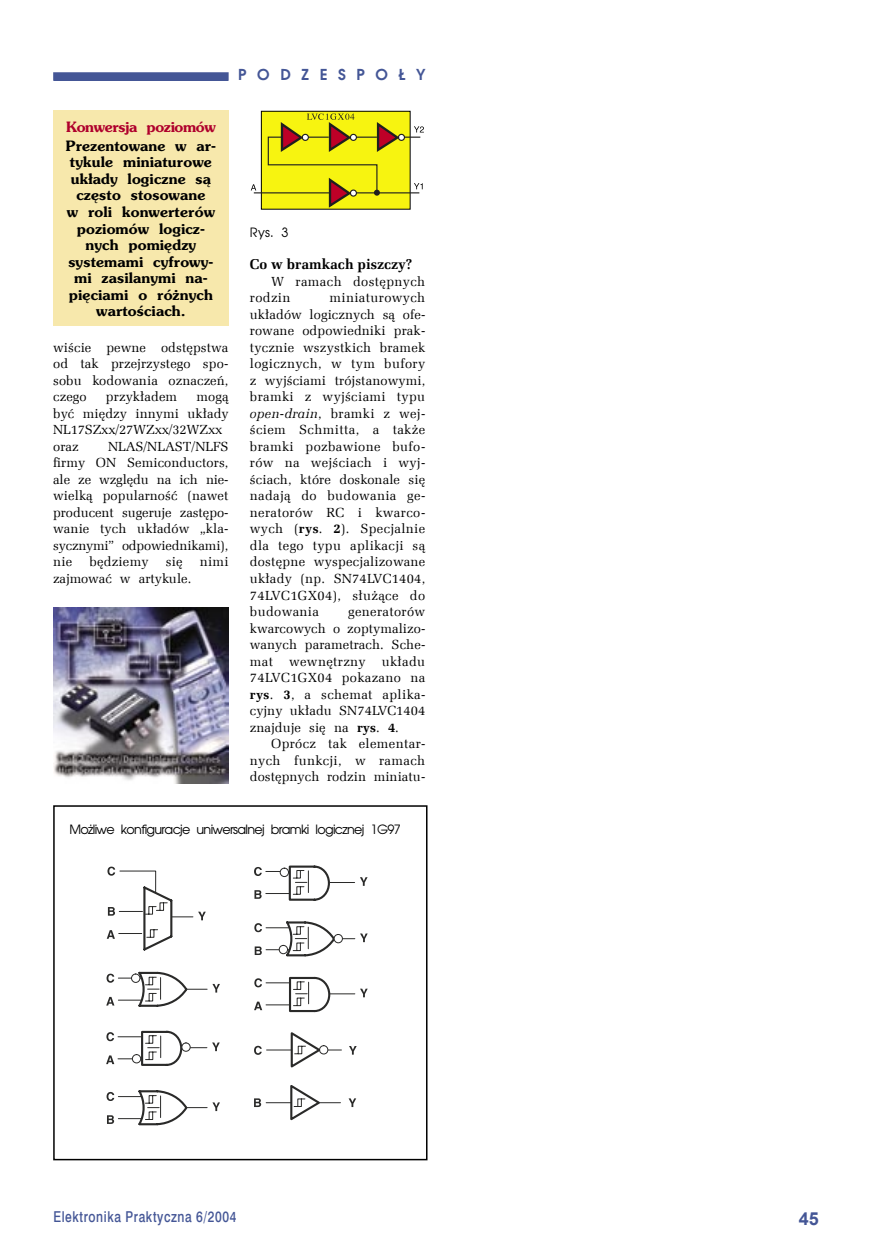
<style>
.page{position:relative;width:872px;height:1255px;background:#fff}
.page>*{position:absolute;margin:0;border:0;box-sizing:border-box;transform-origin:0 0}
.t1{font:700 18px "Arial";color:#445696}
.t2{font:15px "Swis 721 Md EU";letter-spacing:.05em;color:#445696;scale:.8 1}
.nagl_lewa_str{font:700 15px "Avalon";color:#445696}
.dopisek{font:700 14.25px/16.5px "Southern";letter-spacing:.005em;color:#000;text-align:center}
.Head1{font:700 14.25px "Zapf Ellipt EU";color:#000}
.dopisek_tyt{font:700 14.25px "Southern";letter-spacing:-.025em;color:#af002c}
.Body_text{font:13.2px/16.5px "Zapf Ellipt EU";letter-spacing:.005em;color:#000;text-align:justify}
.Body_text-2{font:13.2px/16.5px "Zapf Ellipt EU";letter-spacing:.025em;color:#000}
.spis{font:12.75px "Avalon";letter-spacing:-.055em;color:#000}
.s1{font-style:italic}
.s2{font-weight:700}
</style>
<div class="page">
<div style="left:54px;top:73px;width:174px;height:7px;background:#445696"></div>
<div style="left:53px;top:72px;width:176px;height:9px;border:2px solid #445696"></div>
<div style="left:53px;top:111px;width:176px;height:215px;background:#f7e8ac"></div>
<div style="left:261px;top:111px;width:149px;height:98px;border:1px solid #000"></div>
<svg style="left:251px;top:113px;width:173px;height:96px;background:#e1d731"></svg>
<svg style="left:107px;top:866px;width:99px;height:85px"></svg>
<svg style="left:106px;top:971px;width:114px;height:36px"></svg>
<svg style="left:106px;top:1030px;width:114px;height:96px"></svg>
<svg style="left:254px;top:865px;width:114px;height:203px"></svg>
<svg style="left:348px;top:1098px;width:8px;height:8px"></svg>
<svg style="left:254px;top:1085px;width:86px;height:36px"></svg>
<div style="left:53px;top:805px;width:374px;height:355px;border:2px solid #000"></div>
<img style="left:53px;top:608px;width:176px;height:175px">
<p class="nagl_lewa_str" style="left:238px;top:65px;width:189px">P O D Z E S P O Ł Y</p>
<p class="dopisek_tyt" style="left:66px;top:118px;width:151px">Konwersja poziomów</p>
<p class="dopisek" style="left:66px;top:137px;width:151px">Prezentowane w ar&shy;tykule miniaturowe układy logiczne są często stosowane<br>w roli konwerterów poziomów logicz&shy;nych pomiędzy systemami cyfrowy&shy;mi zasilanymi na&shy;pięciami o różnych wartościach.</p>
<p class="Body_text" style="left:53px;top:339px;width:177px">wiście pewne odstępstwa od tak przejrzystego spo&shy;sobu kodowania oznaczeń, czego</p>
<p class="Body_text" style="left:106px;top:389px;width:73px">przykładem</p>
<p class="Body_text" style="left:53px;top:389px;width:177px;text-align:left;text-indent:143px">mogą być między innymi układy<br>NL17SZxx/27WZxx/32WZxx oraz</p>
<p class="Body_text" style="left:53px;top:438px;width:177px;text-indent:55px">NLAS/NLAST/NLFS firmy ON Semiconductors, ale ze względu na ich nie&shy;wielką popularność (nawet producent sugeruje zastępo&shy;wanie tych układów „kla&shy;sycznymi” odpowiednikami), nie</p>
<p class="Body_text" style="left:89px;top:554px;width:61px">będziemy</p>
<p class="Body_text" style="left:166px;top:554px;width:18px">się</p>
<p class="Body_text" style="left:200px;top:554px;width:30px">nimi</p>
<p class="Body_text" style="left:53px;top:570px;width:140px">zajmować w artykule.</p>
<p class="spis" style="left:250px;top:224px;width:40px">Rys. 3</p>
<p class="Head1" style="left:250px;top:255px;width:164px">Co w bramkach piszczy?</p>
<p class="Body_text-2" style="left:250px;top:273px;width:177px;text-indent:21px">W ramach dostępnych rodzin</p>
<p class="Body_text" style="left:250px;top:290px;width:177px;text-indent:80px">miniaturowych układów logicznych są ofe&shy;rowane odpowiedniki prak&shy;tycznie wszystkich bramek logicznych, w tym bufory z wyjściami trójstanowymi, bramki z wyjściami typu <span class="s1">open</span>-<span class="s1">drain</span>, bramki z wej&shy;ściem Schmitta, a także bramki pozbawione bufo&shy;rów na wejściach i wyj&shy;ściach, które doskonale się nadają do budowania ge&shy;neratorów RC i kwarco&shy;wych (<span class="s2">rys</span>. <span class="s2">2</span>). Specjalnie dla tego typu aplikacji są dostępne wyspecjalizowane układy (np. SN74LVC1404, 74LVC1GX04), służące do budowania</p>
<p class="Body_text" style="left:250px;top:603px;width:177px;text-indent:98px">generatorów kwarcowych o zoptymalizo&shy;wanych parametrach. Sche&shy;mat wewnętrzny układu 74LVC1GX04 pokazano na <span class="s2">rys</span>. <span class="s2">3</span>, a schemat aplika&shy;cyjny układu SN74LVC1404 znajduje się na <span class="s2">rys</span>. <span class="s2">4</span>.</p>
<p class="Body_text" style="left:250px;top:735px;width:177px;text-indent:21px">Oprócz tak elementar&shy;nych funkcji, w ramach dostępnych rodzin miniatu-</p>
<p class="spis" style="left:69px;top:822px;width:333px">Możliwe konfiguracje uniwersalnej bramki logicznej 1G97</p>
<p class="t2" style="left:53px;top:1207px;width:230px">Elektronika Praktyczna 6/2004</p>
<h1 class="t1" style="left:798px;top:1206px;width:22px">45</h1>
</div>
